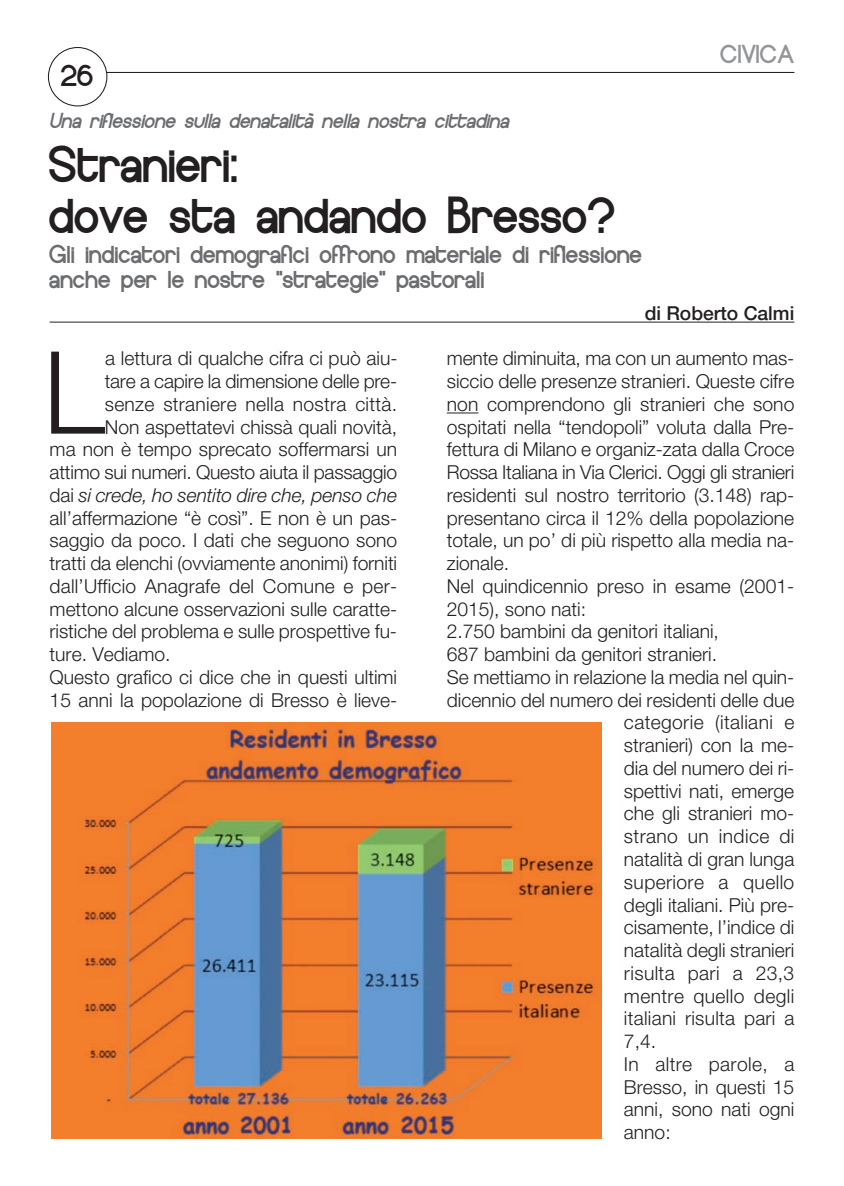
<style>
.page{position:relative;width:844px;height:1186px;background:#fff}
.page>*{position:absolute;margin:0;border:0;box-sizing:border-box;transform-origin:0 0}
.t1{font:300 114.8px "Helvetica Neue";color:#231f20}
.t2{font:42px/50.4px "Europe Underground";color:#231f20}
.t3{font:24.5px "Europe Underground";color:#231f20}
.t4{font:21px/25.2px "Europe Underground";color:#6c6d70}
.t5{font:21px "Europe Underground";color:#939598}
.t6{font:300 19.25px "Helvetica Neue";color:#231f20}
.t7{font:300 19.25px "Helvetica Neue";letter-spacing:.02em;color:#231f20}
.t8{font:italic 300 19.25px "Helvetica Neue";letter-spacing:-.005em;color:#231f20}
.t9{font:500 19.25px "Helvetica Neue";color:#231f20}
.t10{font:italic 17.5px "Europe Underground";color:#6c6d70}
.s1{font-style:normal}
</style>
<div class="page">
<hr style="left:82px;top:72px;width:712px;height:1px;background:#231f20">
<svg style="left:48px;top:47px;width:59px;height:59px"></svg>
<hr style="left:50px;top:322px;width:744px;height:1px;background:#231f20">
<hr style="left:446px;top:412px;width:32px;height:1px;background:#231f20">
<img style="left:52px;top:722px;width:549px;height:417px">
<p class="t3" style="left:61px;top:66px;width:34px">26</p>
<p class="t10" style="left:50px;top:114px;width:464px">Una riflessione sulla denatalità nella nostra cittadina</p>
<h2 class="t2" style="left:50px;top:145px;width:567px">Stranieri:<br>dove sta andando Bresso?</h2>
<p class="t4" style="left:50px;top:244px;width:594px">Gli indicatori demografici offrono materiale di riflessione anche per le nostre “strategie” pastorali</p>
<p class="t5" style="left:720px;top:46px;width:75px">CIVICA</p>
<h1 class="t1" style="left:43px;top:352px;width:63px">L</h1>
<p class="t6" style="left:105px;top:352px;width:294px">a lettura di qualche cifra ci può aiu-</p>
<p class="t6" style="left:105px;top:374px;width:294px">tare a capire la dimensione delle pre-</p>
<p class="t6" style="left:105px;top:397px;width:294px">senze straniere nella nostra città.</p>
<p class="t6" style="left:105px;top:420px;width:294px">Non aspettatevi chissà quali novità,</p>
<p class="t6" style="left:50px;top:443px;width:349px">ma non è tempo sprecato soffermarsi un</p>
<p class="t6" style="left:50px;top:465px;width:349px">attimo sui numeri. Questo aiuta il passaggio</p>
<p class="t8" style="left:50px;top:488px;width:349px"><span class="s1">dai</span> si crede, ho sentito dire che, penso che</p>
<p class="t6" style="left:50px;top:511px;width:349px">all’affermazione “è così”. E non è un pas-</p>
<p class="t6" style="left:50px;top:534px;width:349px">saggio da poco. I dati che seguono sono</p>
<p class="t6" style="left:50px;top:556px;width:349px">tratti da elenchi (ovviamente anonimi) forniti</p>
<p class="t6" style="left:50px;top:579px;width:349px">dall’Ufficio Anagrafe del Comune e per-</p>
<p class="t6" style="left:50px;top:602px;width:349px">mettono alcune osservazioni sulle caratte-</p>
<p class="t6" style="left:50px;top:625px;width:349px">ristiche del problema e sulle prospettive fu-</p>
<p class="t6" style="left:50px;top:647px;width:122px">ture. Vediamo.</p>
<p class="t6" style="left:50px;top:670px;width:349px">Questo grafico ci dice che in questi ultimi</p>
<p class="t6" style="left:50px;top:693px;width:349px">15 anni la popolazione di Bresso è lieve-</p>
<p class="t9" style="left:644px;top:306px;width:151px">di Roberto Calmi</p>
<p class="t6" style="left:446px;top:352px;width:349px">mente diminuita, ma con un aumento mas-</p>
<p class="t6" style="left:446px;top:374px;width:349px">siccio delle presenze stranieri. Queste cifre</p>
<p class="t6" style="left:446px;top:397px;width:349px">non comprendono gli stranieri che sono</p>
<p class="t6" style="left:446px;top:420px;width:349px">ospitati nella “tendopoli” voluta dalla Pre-</p>
<p class="t6" style="left:446px;top:443px;width:349px">fettura di Milano e organiz-zata dalla Croce</p>
<p class="t6" style="left:446px;top:465px;width:349px">Rossa Italiana in Via Clerici. Oggi gli stranieri</p>
<p class="t6" style="left:446px;top:488px;width:349px">residenti sul nostro territorio (3.148) rap-</p>
<p class="t6" style="left:446px;top:511px;width:349px">presentano circa il 12% della popolazione</p>
<p class="t6" style="left:446px;top:534px;width:349px">totale, un po’ di più rispetto alla media na-</p>
<p class="t6" style="left:446px;top:556px;width:64px">zionale.</p>
<p class="t6" style="left:446px;top:579px;width:349px">Nel quindicennio preso in esame (2001-</p>
<p class="t6" style="left:446px;top:602px;width:141px">2015), sono nati:</p>
<p class="t6" style="left:446px;top:625px;width:273px">2.750 bambini da genitori italiani,</p>
<p class="t6" style="left:446px;top:647px;width:272px">687 bambini da genitori stranieri.</p>
<p class="t6" style="left:446px;top:670px;width:349px">Se mettiamo in relazione la media nel quin-</p>
<p class="t6" style="left:446px;top:693px;width:349px">dicennio del numero dei residenti delle due</p>
<p class="t7" style="left:623px;top:716px;width:172px">categorie (italiani e</p>
<p class="t6" style="left:623px;top:738px;width:172px">stranieri) con la me-</p>
<p class="t6" style="left:623px;top:761px;width:172px">dia del numero dei ri-</p>
<p class="t6" style="left:623px;top:784px;width:172px">spettivi nati, emerge</p>
<p class="t6" style="left:623px;top:807px;width:172px">che gli stranieri mo-</p>
<p class="t7" style="left:623px;top:829px;width:172px">strano un indice di</p>
<p class="t6" style="left:623px;top:852px;width:172px">natalità di gran lunga</p>
<p class="t7" style="left:623px;top:875px;width:172px">superiore a quello</p>
<p class="t6" style="left:623px;top:898px;width:172px">degli italiani. Più pre-</p>
<p class="t6" style="left:623px;top:920px;width:172px">cisamente, l’indice di</p>
<p class="t6" style="left:623px;top:943px;width:172px">natalità degli stranieri</p>
<p class="t7" style="left:623px;top:966px;width:172px">risulta pari a 23,3</p>
<p class="t7" style="left:623px;top:989px;width:172px">mentre quello degli</p>
<p class="t6" style="left:623px;top:1011px;width:172px">italiani risulta pari a</p>
<p class="t6" style="left:623px;top:1034px;width:34px">7,4.</p>
<p class="t7" style="left:623px;top:1057px;width:172px">In altre parole, a</p>
<p class="t6" style="left:623px;top:1080px;width:172px">Bresso, in questi 15</p>
<p class="t6" style="left:623px;top:1102px;width:172px">anni, sono nati ogni</p>
<p class="t6" style="left:623px;top:1125px;width:48px">anno:</p>
</div>
